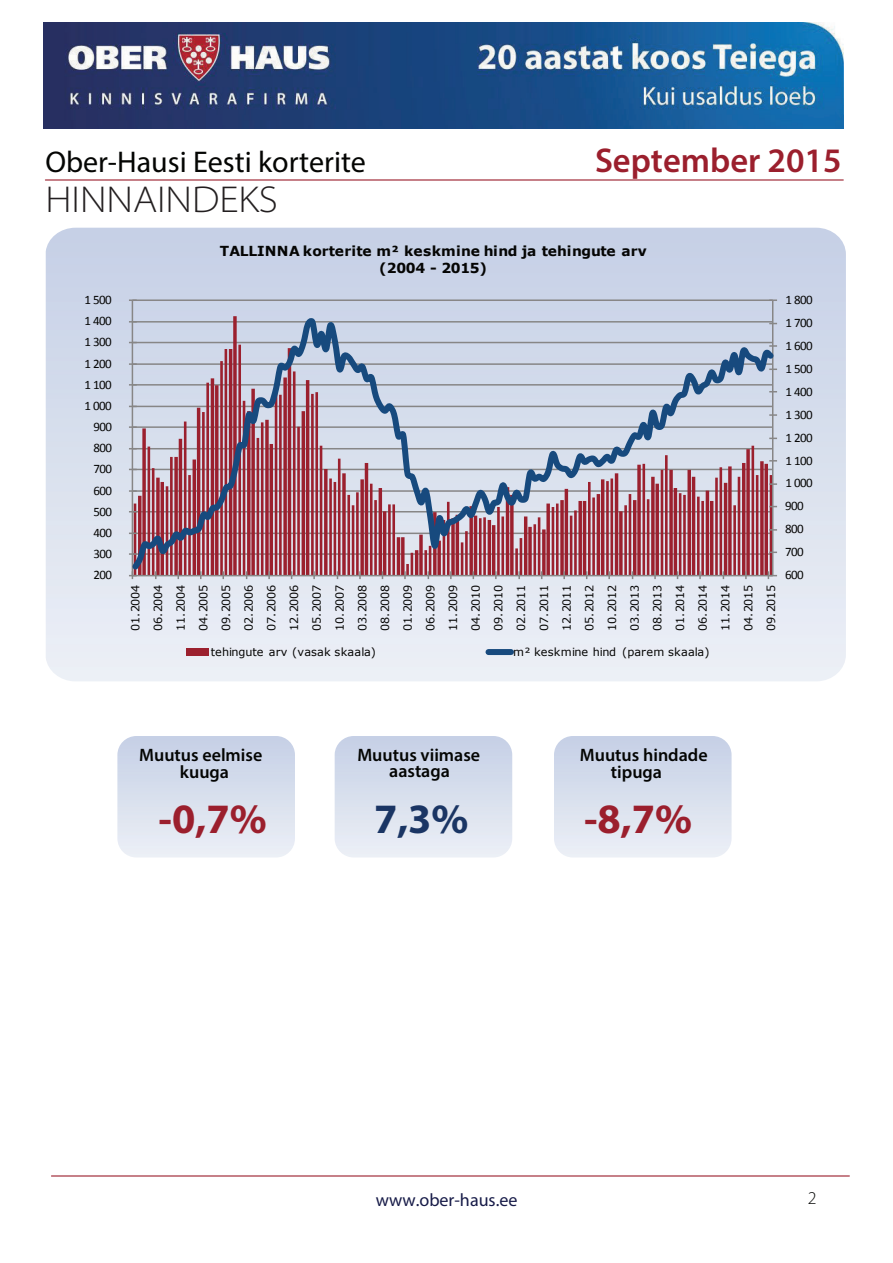
<style>
.page{position:relative;width:893px;height:1263px;background:#fff}
.page>*{position:absolute;margin:0;border:0;box-sizing:border-box;transform-origin:0 0}
.t1{font:700 42px "Myriad Pro";color:#9b1f2d}
.t2{font:700 42px "Myriad Pro";color:#1a3564}
.t3{font:300 semi-expanded 37.5px "Myriad Pro";color:#231f20}
.t4{font:600 34.5px "Myriad Pro";color:#9b1f2d}
.t5{font:30px "Myriad Pro";color:#040503}
.t6{font:600 18px/16.5px "Myriad Pro";color:#040503;text-align:center}
.t7{font:18px "Myriad Pro";color:#171b48}
.t8{font:300 18px "Myriad Pro";color:#040503}
.t9{font:700 13.8px/17.2px "Verdana";color:#050504;text-align:center}
.t10{font:12.9px "Calibri";letter-spacing:-.04em;color:#050504}
.t11{font:11.25px/22.6px "Verdana";letter-spacing:-.02em;color:#050504;text-align:justify}
.t12{font:11.25px "Verdana";letter-spacing:.015em;color:#050504}
</style>
<div class="page">
<img style="left:117px;top:736px;width:178px;height:121px">
<img style="left:43px;top:22px;width:800px;height:107px">
<img style="left:46px;top:228px;width:799px;height:453px">
<hr style="left:45px;top:179px;width:798px;height:2px;background:#9b1f2d">
<hr style="left:132px;top:299px;width:640px;height:2px;background:#878686">
<hr style="left:772px;top:300px;width:1px;height:276px;background:#878686">
<svg style="left:769px;top:299px;width:8px;height:2px"></svg>
<hr style="left:132px;top:300px;width:1px;height:276px;background:#878686">
<hr style="left:132px;top:575px;width:640px;height:1px;background:#878686">
<svg style="left:767px;top:571px;width:10px;height:8px"></svg>
<svg style="left:129px;top:571px;width:8px;height:8px"></svg>
<svg style="left:133px;top:314px;width:641px;height:261px;background:#b8a1b1"></svg>
<div style="left:186px;top:649px;width:23px;height:7px;background:#9b202e"></div>
<div style="left:488px;top:649px;width:23px;height:6px;background:#174a7e"></div>
<hr style="left:51px;top:1175px;width:798px;height:2px;background:#9b1f2d">
<h3 class="t5" style="left:45px;top:144px;width:322px">Ober-Hausi Eesti korterite</h3>
<h2 class="t3" style="left:45px;top:178px;width:234px">HINNAINDEKS</h2>
<h3 class="t4" style="left:595px;top:139px;width:248px">September 2015</h3>
<p class="t10" style="left:84px;top:292px;width:29px">1 500</p>
<p class="t10" style="left:84px;top:313px;width:29px">1 400</p>
<p class="t10" style="left:84px;top:334px;width:29px">1 300</p>
<p class="t10" style="left:84px;top:355px;width:29px">1 200</p>
<p class="t10" style="left:84px;top:376px;width:29px">1 100</p>
<p class="t10" style="left:84px;top:397px;width:29px">1 000</p>
<p class="t10" style="left:93px;top:419px;width:20px">900</p>
<p class="t10" style="left:93px;top:440px;width:20px">800</p>
<p class="t10" style="left:93px;top:461px;width:20px">700</p>
<p class="t10" style="left:93px;top:482px;width:20px">600</p>
<p class="t10" style="left:93px;top:503px;width:20px">500</p>
<p class="t10" style="left:93px;top:524px;width:20px">400</p>
<p class="t10" style="left:93px;top:546px;width:20px">300</p>
<p class="t10" style="left:93px;top:567px;width:20px">200</p>
<p class="t9" style="left:220px;top:242px;width:428px">TALLINNA korterite m² keskmine hind ja tehingute arv (2004 - 2015)</p>
<p class="t11" style="left:124px;top:631px;width:48px;rotate:-90deg">01.2004<br>06.2004<br>11.2004<br>04.2005<br>09.2005<br>02.2006<br>07.2006<br>12.2006<br>05.2007<br>10.2007<br>03.2008<br>08.2008<br>01.2009<br>06.2009<br>11.2009<br>04.2010<br>09.2010<br>02.2011<br>07.2011<br>12.2011<br>05.2012<br>10.2012<br>03.2013<br>08.2013<br>01.2014<br>06.2014<br>11.2014<br>04.2015<br>09.2015</p>
<p class="t12" style="left:211px;top:644px;width:167px">tehingute arv (vasak skaala)</p>
<p class="t12" style="left:513px;top:644px;width:198px">m² keskmine hind (parem skaala)</p>
<p class="t10" style="left:785px;top:292px;width:29px">1 800</p>
<p class="t10" style="left:785px;top:315px;width:29px">1 700</p>
<p class="t10" style="left:785px;top:338px;width:29px">1 600</p>
<p class="t10" style="left:785px;top:360px;width:29px">1 500</p>
<p class="t10" style="left:785px;top:383px;width:29px">1 400</p>
<p class="t10" style="left:785px;top:406px;width:29px">1 300</p>
<p class="t10" style="left:785px;top:429px;width:29px">1 200</p>
<p class="t10" style="left:785px;top:452px;width:29px">1 100</p>
<p class="t10" style="left:785px;top:475px;width:29px">1 000</p>
<p class="t10" style="left:785px;top:498px;width:20px">900</p>
<p class="t10" style="left:785px;top:521px;width:20px">800</p>
<p class="t10" style="left:785px;top:544px;width:20px">700</p>
<p class="t10" style="left:785px;top:567px;width:20px">600</p>
<h3 class="t6" style="left:139px;top:746px;width:125px;line-height:17px">Muutus eelmise kuuga</h3>
<h3 class="t6" style="left:357px;top:746px;width:124px">Muutus viimase aastaga</h3>
<h3 class="t6" style="left:611px;top:747px;width:98px;text-align:left;text-indent:-31px">Muutus hindade tipuga</h3>
<h1 class="t1" style="left:158px;top:792px;width:110px">-0,7%</h1>
<h1 class="t2" style="left:374px;top:792px;width:96px">7,3%</h1>
<h1 class="t1" style="left:584px;top:792px;width:110px">-8,7%</h1>
<h3 class="t7" style="left:376px;top:1189px;width:143px">www.ober-haus.ee</h3>
<h3 class="t8" style="left:808px;top:1188px;width:10px">2</h3>
</div>
